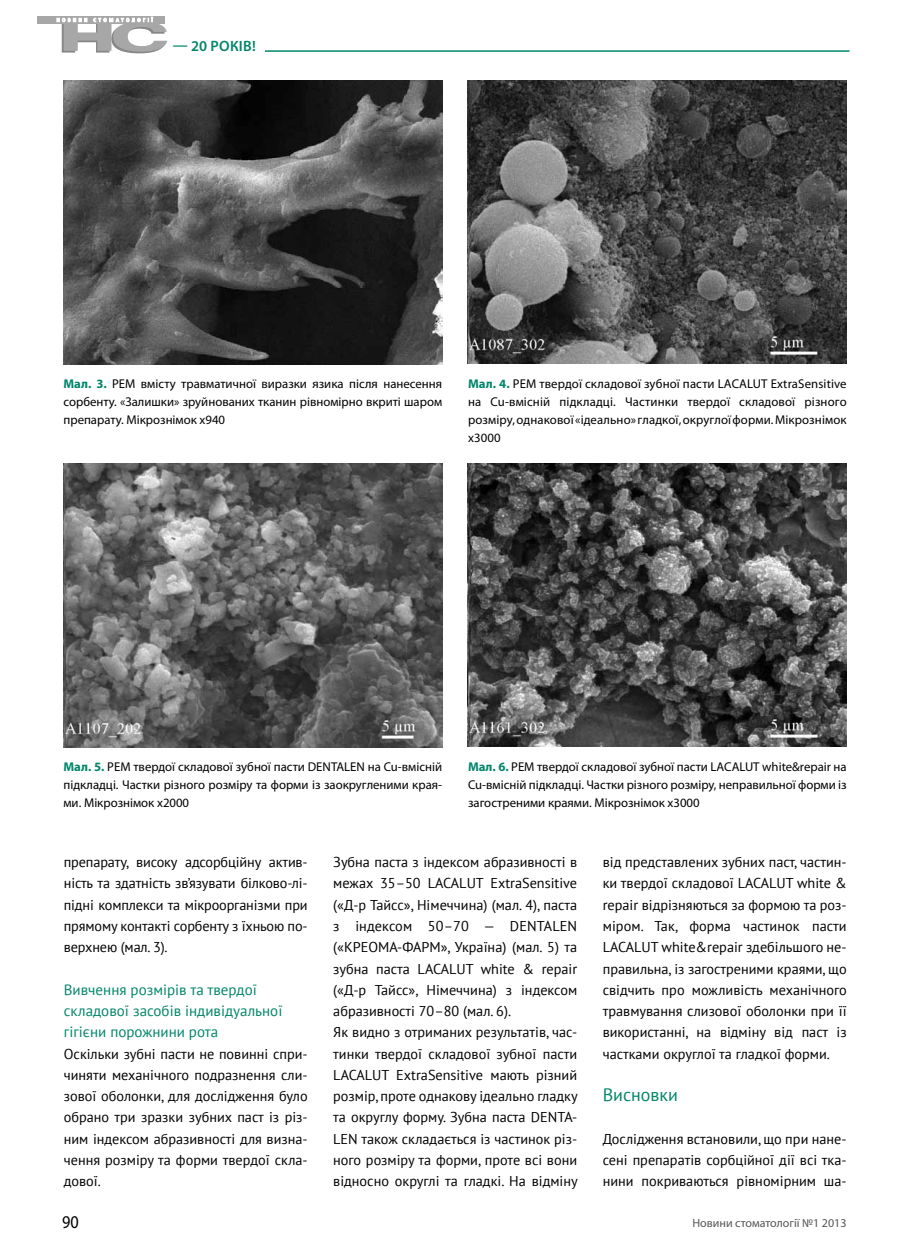
<style>
.page{position:relative;width:902px;height:1259px;background:#fff}
.page>*{position:absolute;margin:0;border:0;box-sizing:border-box;transform-origin:0 0}
.t1{font:18px "PT Sans";color:#008669}
.t2{font:18px "Myriad Pro";color:#000;scale:.9 1}
.t3{font:15px/21.3px "PT Sans";color:#008669}
.t4{font:600 15px "Myriad Pro";letter-spacing:.02em;color:#008669}
.t5{font:14.25px/21.3px "PT Sans";color:#000;text-align:justify}
.t6{font:12.75px/18px "Myriad Pro";color:#000;text-align:justify}
.t7{font:12px "Myriad Pro";color:#565656}
.s1{font-weight:700;color:#008669}
</style>
<div class="page">
<hr style="left:91px;top:50px;width:758px;height:2px;background:#008669">
<div style="left:64px;top:40px;width:200px;height:27px;background:#fff"></div>
<div style="left:37px;top:16px;width:128px;height:8px;background:#a7a7a8"></div>
<svg style="left:57px;top:17px;width:110px;height:36px"></svg>
<img style="left:63px;top:80px;width:379px;height:284px">
<img style="left:63px;top:463px;width:379px;height:284px">
<img style="left:467px;top:80px;width:379px;height:284px">
<img style="left:467px;top:463px;width:379px;height:284px">
<p class="t4" style="left:173px;top:38px;width:84px">— 20 років!</p>
<p class="t6" style="left:63px;top:374px;width:380px"><span class="s1">Мал. 3.</span> РЕМ вмісту травматичної виразки язика після нанесення сорбенту. «Залишки» зруйнованих тканин рівномірно вкриті шаром препарату. Мікрознімок x940</p>
<p class="t6" style="left:468px;top:374px;width:380px"><span class="s1">Мал. 4.</span> РЕМ твердої складової зубної пасти LACALUT ExtraSensitive на Cu-вмісній підкладці. Частинки твердої складової різного розміру, однакової «ідеально» гладкої, округлої форми. Мікрознімок x3000</p>
<p class="t6" style="left:63px;top:757px;width:380px"><span class="s1">Мал. 5.</span> РЕМ твердої складової зубної пасти DENTALEN на Cu-вмісній підкладці. Частки різного розміру та форми із заокругленими края&shy;ми. Мікрознімок x2000</p>
<p class="t6" style="left:468px;top:757px;width:380px"><span class="s1">Мал. 6.</span> РЕМ твердої складової зубної пасти LACALUT white&amp;repair на Cu-вмісній підкладці. Частки різного розміру, неправильної форми із загостреними краями. Мікрознімок x3000</p>
<p class="t5" style="left:64px;top:851px;width:245px">препарату, високу адсорбційну актив&shy;ність та здатність зв’язувати білково-лі&shy;підні комплекси та мікроорганізми при прямому контакті сорбенту з їхньою по&shy;верхнею (мал. 3).</p>
<p class="t3" style="left:64px;top:978px;width:220px">Вивчення розмірів та твердої складової засобів індивідуальної гігієни порожнини рота</p>
<p class="t5" style="left:64px;top:1042px;width:245px">Оскільки зубні пасти не повинні спри&shy;чиняти механічного подразнення сли&shy;зової оболонки, для дослідження було обрано три зразки зубних паст із різ&shy;ним індексом абразивності для визна&shy;чення розміру та форми твердої скла&shy;дової.</p>
<p class="t5" style="left:333px;top:851px;width:246px;text-align:left">Зубна паста з індексом абразивності в межах 35–50 LACALUT ExtraSensitive («Д-р Тайсс», Німеччина) (мал. 4), паста з індексом 50–70 — DENTALEN («КРЕОМА-ФАРМ», Україна) (мал. 5) та зубна паста LACALUT white &amp; repair («Д-р Тайсс», Німеччина) з індексом абразивності 70–80 (мал. 6).<br>Як видно з отриманих результатів, час&shy;тинки твердої складової зубної пасти LACALUT ExtraSensitive мають різний розмір, проте однакову ідеально гладку та округлу форму. Зубна паста DENTA-LEN також складається із частинок різ&shy;ного розміру та форми, проте всі вони відносно округлі та гладкі. На відміну</p>
<p class="t5" style="left:602px;top:851px;width:245px">від представлених зубних паст, частин&shy;ки твердої складової LACALUT white &amp; repair відрізняються за формою та роз&shy;міром. Так, форма частинок пасти LACALUT white&amp;repair здебільшого не&shy;правильна, із загостреними краями, що свідчить про можливість механічного травмування слизової оболонки при її використанні, на відміну від паст із частками округлої та гладкої форми.</p>
<p class="t1" style="left:602px;top:1083px;width:77px">Висновки</p>
<p class="t5" style="left:602px;top:1127px;width:245px">Дослідження встановили, що при нане&shy;сені препаратів сорбційної дії всі тка&shy;нини покриваються рівномірним ша-</p>
<p class="t2" style="left:62px;top:1211px;width:20px">90</p>
<p class="t7" style="left:692px;top:1215px;width:156px">Новини стоматології №1 2013</p>
</div>
